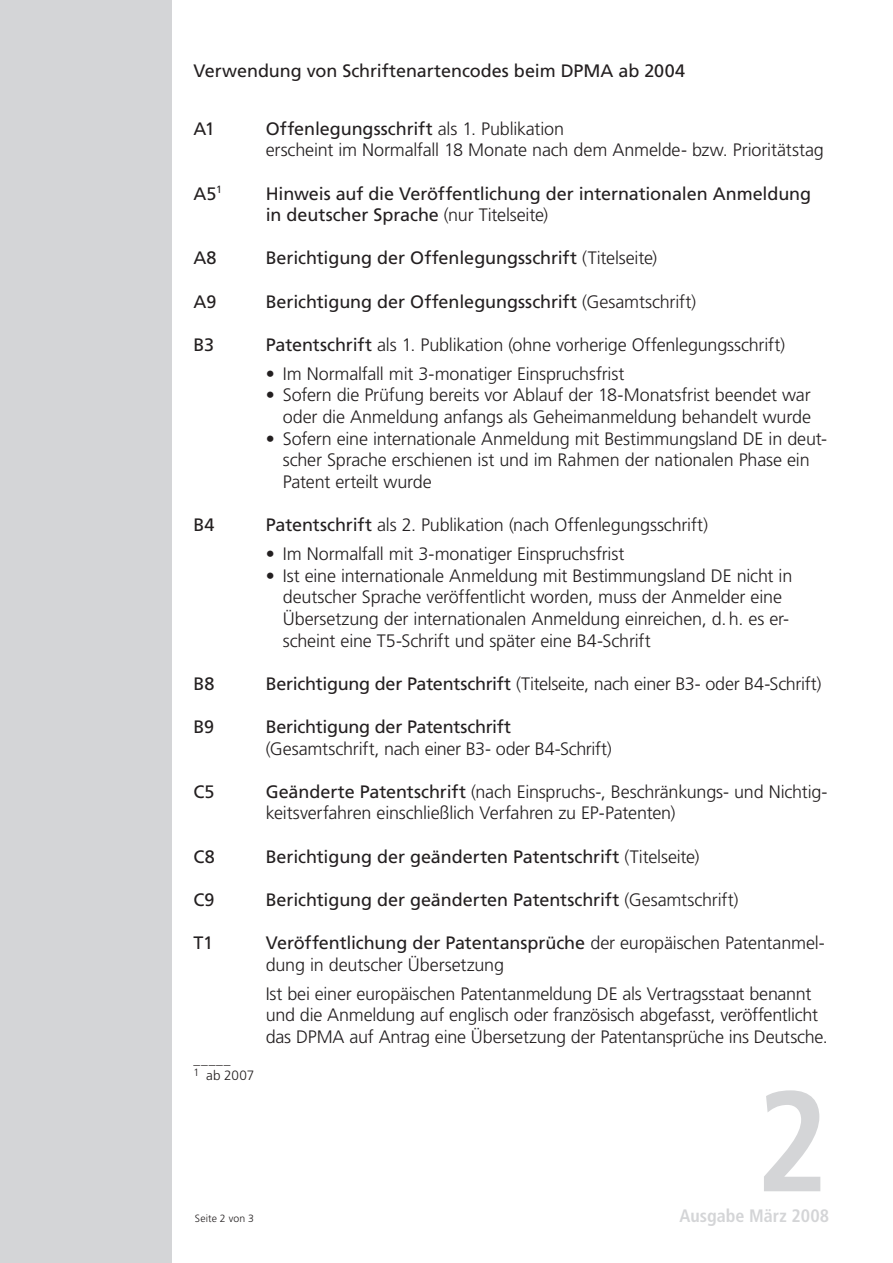
<style>
.page{position:relative;width:893px;height:1263px;background:#fff}
.page>*{position:absolute;margin:0;border:0;box-sizing:border-box;transform-origin:0 0}
.t1{font:700 condensed 142.5px "Frutiger LT";color:#d4d5d7}
.t2{font:300 18px/21.6px "Frutiger LT";letter-spacing:-.01em;color:#231f20}
.t3{font:18px/21.6px "Frutiger LT";letter-spacing:-.005em;color:#231f20}
.t4{font:700 condensed 18px "Frutiger LT";color:#d4d5d7}
.t5{font:300 13.5px "Frutiger LT";letter-spacing:-.005em;color:#231f20}
.t6{font:300 10.5px "Frutiger LT";letter-spacing:.01em;color:#231f20}
.s1{font-weight:400}
.s2{font-weight:300}
</style>
<div class="page">
<div style="left:0;top:0;width:172px;height:1263px;background:#d4d5d7"></div>
<h3 class="t3" style="left:193px;top:60px;width:493px">Verwendung von Schriftenartencodes beim DPMA ab 2004</h3>
<h3 class="t3" style="left:193px;top:118px;width:23px">A1</h3>
<h3 class="t3" style="left:193px;top:183px;width:30px">A5<sup>1</sup></h3>
<h3 class="t3" style="left:193px;top:247px;width:25px">A8</h3>
<h3 class="t3" style="left:193px;top:291px;width:25px">A9</h3>
<h3 class="t3" style="left:193px;top:334px;width:22px">B3</h3>
<h3 class="t3" style="left:193px;top:514px;width:23px">B4</h3>
<h3 class="t3" style="left:193px;top:673px;width:23px">B8</h3>
<h3 class="t3" style="left:193px;top:716px;width:22px">B9</h3>
<h3 class="t3" style="left:193px;top:781px;width:22px">C5</h3>
<h3 class="t3" style="left:193px;top:846px;width:23px">C8</h3>
<h3 class="t3" style="left:193px;top:889px;width:23px">C9</h3>
<h3 class="t3" style="left:193px;top:932px;width:21px">T1</h3>
<p class="t5" style="left:193px;top:1051px;width:39px">_____</p>
<p class="t5" style="left:193px;top:1067px;width:62px"><sup>1</sup> ab 2007</p>
<p class="t6" style="left:195px;top:1212px;width:61px">Seite 2 von 3</p>
<p class="t2" style="left:266px;top:118px;width:560px"><span class="s1">Offenlegungsschrift</span> als 1. Publikation<br>erscheint im Normalfall 18 Monate nach dem Anmelde- bzw. Prioritätstag</p>
<p class="t3" style="left:266px;top:183px;width:547px">Hinweis auf die Veröffentlichung der internationalen Anmeldung in deutscher Sprache <span class="s2">(nur Titelseite)</span></p>
<p class="t3" style="left:266px;top:247px;width:393px">Berichtigung der Offenlegungsschrift <span class="s2">(Titelseite)</span></p>
<p class="t3" style="left:266px;top:291px;width:432px">Berichtigung der Offenlegungsschrift <span class="s2">(Gesamtschrift)</span></p>
<p class="t2" style="left:266px;top:334px;width:521px"><span class="s1">Patentschrift</span> als 1. Publikation (ohne vorherige Offenlegungsschrift)</p>
<p class="t2" style="left:266px;top:363px;width:360px">• Im Normalfall mit 3-monatiger Einspruchsfrist</p>
<p class="t2" style="left:266px;top:385px;width:547px;text-align:right">• Sofern die Prüfung bereits vor Ablauf der 18-Monatsfrist beendet war oder die Anmeldung anfangs als Geheimanmeldung behandelt wurde</p>
<p class="t2" style="left:283px;top:428px;width:546px;text-indent:-17px">• Sofern eine internationale Anmeldung mit Bestimmungsland DE in deut&shy;scher Sprache erschienen ist und im Rahmen der nationalen Phase ein<br>Patent erteilt wurde</p>
<p class="t2" style="left:266px;top:514px;width:444px"><span class="s1">Patentschrift</span> als 2. Publikation (nach Offenlegungsschrift)</p>
<p class="t2" style="left:266px;top:543px;width:360px">• Im Normalfall mit 3-monatiger Einspruchsfrist</p>
<p class="t2" style="left:283px;top:565px;width:511px;text-indent:-17px">• Ist eine internationale Anmeldung mit Bestimmungsland DE nicht in deutscher Sprache veröffentlicht worden, muss der Anmelder eine Übersetzung der internationalen Anmeldung einreichen, d.h. es er&shy;scheint eine T5-Schrift und später eine B4-Schrift</p>
<p class="t2" style="left:266px;top:673px;width:557px"><span class="s1">Berichtigung der Patentschrift</span> (Titelseite, nach einer B3- oder B4-Schrift)</p>
<p class="t2" style="left:266px;top:716px;width:348px"><span class="s1">Berichtigung der Patentschrift </span>(Gesamtschrift, nach einer B3- oder B4-Schrift)</p>
<p class="t2" style="left:266px;top:781px;width:563px"><span class="s1">Geänderte Patentschrift</span> (nach Einspruchs-, Beschränkungs- und Nichtig&shy;keitsverfahren einschließlich Verfahren zu EP-Patenten)</p>
<p class="t3" style="left:266px;top:846px;width:435px">Berichtigung der geänderten Patentschrift <span class="s2">(Titelseite)</span></p>
<p class="t3" style="left:266px;top:889px;width:474px">Berichtigung der geänderten Patentschrift <span class="s2">(Gesamtschrift)</span></p>
<p class="t2" style="left:266px;top:932px;width:561px"><span class="s1">Veröffentlichung der Patentansprüche</span> der europäischen Patentanmel&shy;dung in deutscher Übersetzung</p>
<p class="t2" style="left:266px;top:983px;width:564px">Ist bei einer europäischen Patentanmeldung DE als Vertragsstaat benannt und die Anmeldung auf englisch oder französisch abgefasst, veröffentlicht das DPMA auf Antrag eine Übersetzung der Patentansprüche ins Deutsche.</p>
<p class="t1" style="left:755px;top:1057px;width:76px">2</p>
<p class="t4" style="left:679px;top:1205px;width:151px">Ausgabe März 2008</p>
</div>
